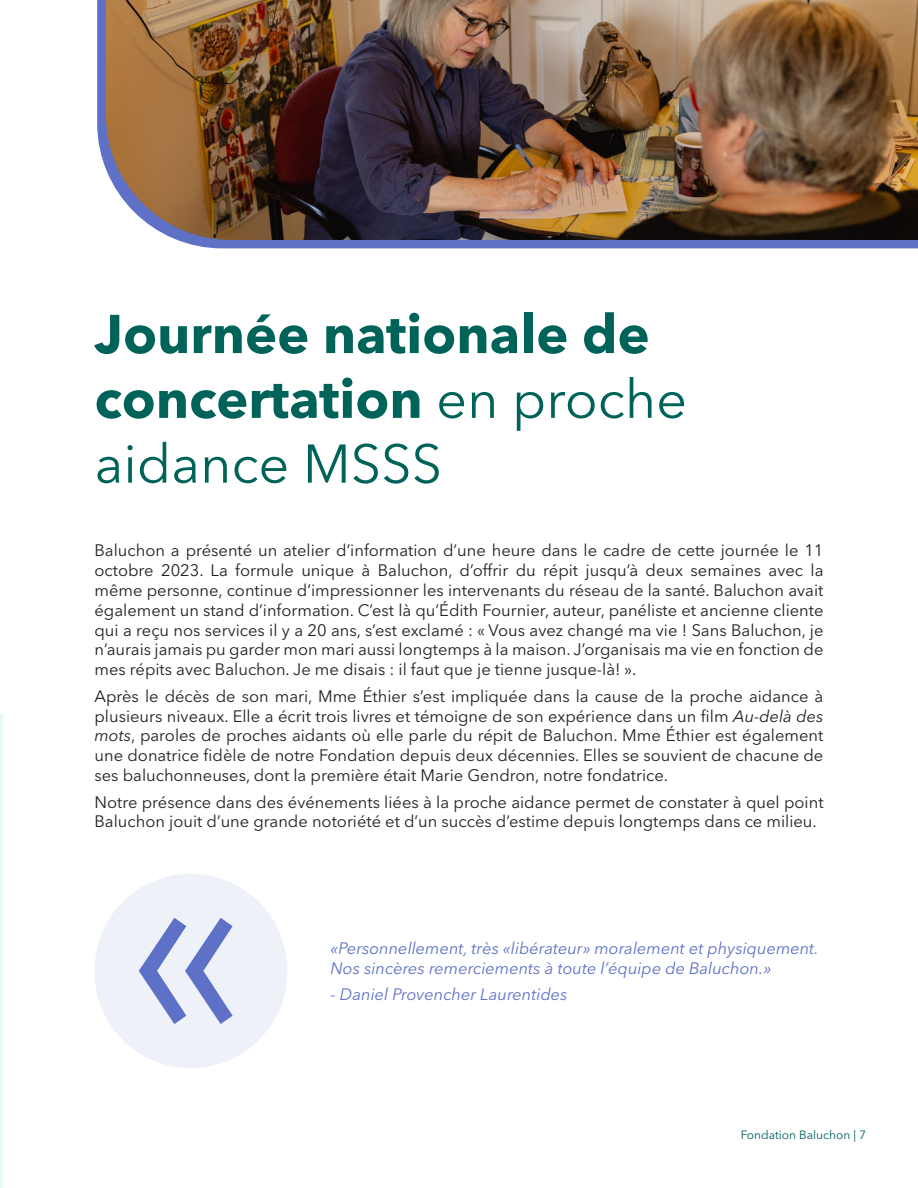
<style>
.page{position:relative;width:918px;height:1188px;background:#fff}
.page>*{position:absolute;margin:0;border:0;box-sizing:border-box;transform-origin:0 0}
.titre1{font:700 54px/64.8px "Avenir Next LT Pro";color:#006359}
.t1{font:16.5px/19.8px "Avenir Next LT Pro";color:#231f20;text-align:justify}
.legende{font:italic 16.5px/19.8px "Avenir Next LT Pro";color:#5e71c6}
.t2{font:12px "Avenir Next LT Pro";color:#006359}
.s1{font-weight:400}
.s2{font-style:italic}
</style>
<div class="page">
<div style="left:94px;top:874px;width:193px;height:194px;background:#eff1f9;border-radius:96px"></div>
<svg style="left:139px;top:918px;width:94px;height:106px"></svg>
<hr style="left:0;top:715px;width:2px;height:473px;background:#eaf8f3">
<svg style="left:97px;top:0;width:821px;height:248px;fill:#5e71c6"></svg>
<img style="left:106px;top:0;width:812px;height:240px">
<p class="titre1" style="left:94px;top:301px;width:594px">Journée nationale de concertation <span class="s1">en proche aidance MSSS</span></p>
<p class="t1" style="left:94px;top:541px;width:731px">Baluchon a présenté un atelier d’information d’une heure dans le cadre de cette journée le 11 octobre 2023. La formule unique à Baluchon, d’offrir du répit jusqu’à deux semaines avec la même personne, continue d’impressionner les intervenants du réseau de la santé. Baluchon avait également un stand d’information. C’est là qu’Édith Fournier, auteur, panéliste et ancienne cliente qui a reçu nos services il y a 20 ans, s’est exclamé : « Vous avez changé ma vie ! Sans Baluchon, je n’aurais jamais pu garder mon mari aussi longtemps à la maison. J’organisais ma vie en fonction de mes répits avec Baluchon. Je me disais : il faut que je tienne jusque-là! ».</p>
<p class="t1" style="left:94px;top:686px;width:730px">Après le décès de son mari, Mme Éthier s’est impliquée dans la cause de la proche aidance à plusieurs niveaux. Elle a écrit trois livres et témoigne de son expérience dans un film <span class="s2">Au-delà des mots</span>, paroles de proches aidants où elle parle du répit de Baluchon. Mme Éthier est également une donatrice fidèle de notre Fondation depuis deux décennies. Elles se souvient de chacune de ses baluchonneuses, dont la première était Marie Gendron, notre fondatrice.</p>
<p class="t1" style="left:94px;top:792px;width:731px">Notre présence dans des événements liées à la proche aidance permet de constater à quel point<br>Baluchon jouit d’une grande notoriété et d’un succès d’estime depuis longtemps dans ce milieu.</p>
<p class="legende" style="left:330px;top:938px;width:490px">«Personnellement, très «libérateur» moralement et physiquement.<br>Nos sincères remerciements à toute l’équipe de Baluchon.»</p>
<p class="legende" style="left:330px;top:985px;width:239px">- Daniel Provencher Laurentides</p>
<p class="t2" style="left:741px;top:1127px;width:127px">Fondation Baluchon | 7</p>
</div>
